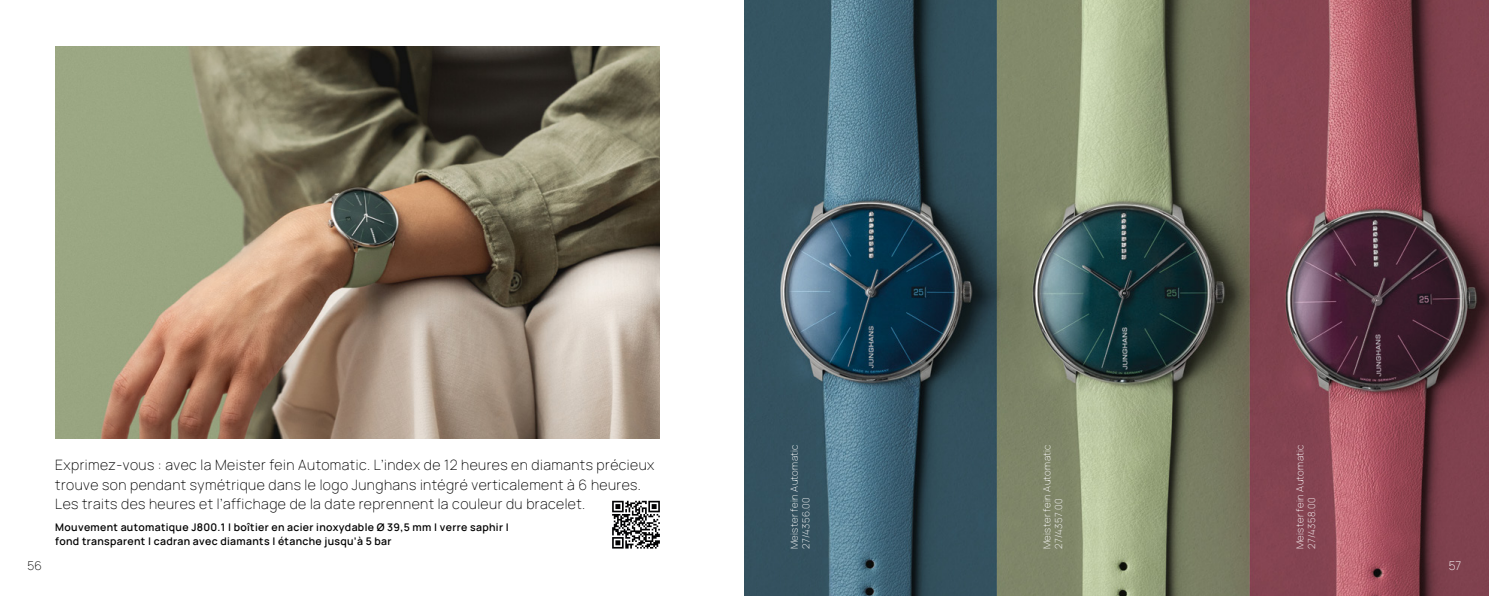
<style>
.page{position:relative;width:1489px;height:596px;background:#fff}
.page>*{position:absolute;margin:0;border:0;box-sizing:border-box;transform-origin:0 0}
.t1{font:200 14.25px/19.5px "Manrope";letter-spacing:.03em;color:#000}
.t2{font:200 12px "Manrope";color:#000}
.t3{font:200 12px "Manrope";color:#fff}
.t4{font:200 10.5px/13.5px "Manrope";letter-spacing:.03em;color:#000}
.t5{font:200 9.75px/11.7px "Manrope";letter-spacing:.03em;color:#fff}
</style>
<div class="page">
<img style="left:744px;top:0;width:744px;height:595px">
<img style="left:55px;top:47px;width:604px;height:391px">
<svg style="left:612px;top:548px;width:45px;height:1px"></svg>
<svg style="left:612px;top:500px;width:48px;height:48px"></svg>
<p class="t1" style="left:55px;top:454px;width:600px">Exprimez-vous : avec la Meister fein Automatic. L’index de 12 heures en diamants précieux trouve son pendant symétrique dans le logo Junghans intégré verticalement à 6 heures.<br>Les traits des heures et l’affichage de la date reprennent la couleur du bracelet.</p>
<p class="t4" style="left:55px;top:520px;width:455px">Mouvement automatique J800.1 | boîtier en acier inoxydable Ø 39,5 mm | verre saphir | fond transparent | cadran avec diamants | étanche jusqu’à 5 bar</p>
<p class="t5" style="left:788px;top:549px;width:106px;rotate:-90deg">Meister fein Automatic<br>27/4356.00</p>
<p class="t5" style="left:1040px;top:549px;width:106px;rotate:-90deg">Meister fein Automatic<br>27/4357.00</p>
<p class="t5" style="left:1293px;top:549px;width:106px;rotate:-90deg">Meister fein Automatic<br>27/4358.00</p>
<p class="t2" style="left:28px;top:557px;width:16px">56</p>
<p class="t3" style="left:1448px;top:557px;width:14px">57</p>
</div>
